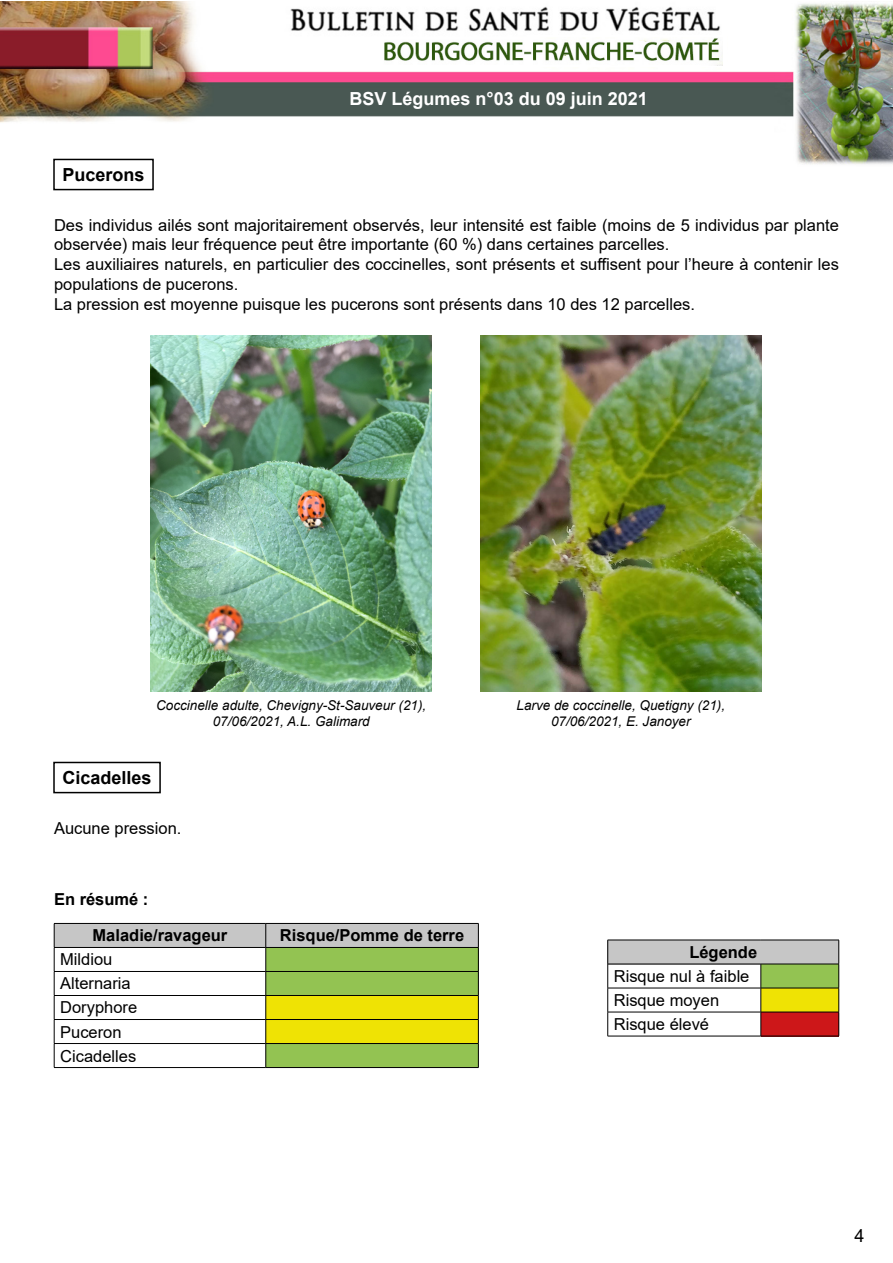
<style>
.page{position:relative;width:893px;height:1263px;background:#fff}
.page>*{position:absolute;margin:0;border:0;box-sizing:border-box;transform-origin:0 0}
.t1{font:700 18px "Arial";color:#fff}
.t2{font:700 18px "Arial";color:#000}
.t3{font:18px "Arial";color:#000}
.t4{font:16.5px/24px "Arial";color:#000}
.t5{font:700 16.5px "Arial";color:#000}
.t6{font:italic 13.5px/16.2px "Arial";color:#000;text-align:center}
</style>
<div class="page">
<img style="left:0;top:1px;width:893px;height:164px">
<div style="left:527px;top:35px;width:200px;height:32px;background:#fff"></div>
<img style="left:381px;top:37px;width:342px;height:28px">
<div style="left:53px;top:159px;width:101px;height:31px;border:2px solid #000"></div>
<div style="left:53px;top:762px;width:108px;height:31px;border:2px solid #000"></div>
<hr style="left:54px;top:1067px;width:212px;height:1px;background:#000">
<hr style="left:266px;top:1067px;width:213px;height:1px;background:#000">
<svg style="left:54px;top:923px;width:425px;height:144px"></svg>
<hr style="left:266px;top:1019px;width:213px;height:1px;background:#000">
<div style="left:608px;top:940px;width:231px;height:24px;background:#c6c6c6"></div>
<div style="left:761px;top:964px;width:78px;height:24px;background:#93c352"></div>
<div style="left:761px;top:988px;width:78px;height:24px;background:#efe304"></div>
<div style="left:761px;top:1012px;width:78px;height:24px;background:#cd1719"></div>
<hr style="left:608px;top:940px;width:153px;height:1px;background:#000">
<hr style="left:761px;top:940px;width:78px;height:1px;background:#000">
<hr style="left:608px;top:964px;width:153px;height:1px;background:#000">
<hr style="left:761px;top:964px;width:78px;height:1px;background:#000">
<hr style="left:608px;top:988px;width:153px;height:1px;background:#000">
<hr style="left:761px;top:988px;width:78px;height:1px;background:#000">
<hr style="left:608px;top:1012px;width:153px;height:1px;background:#000">
<svg style="left:607px;top:940px;width:1px;height:96px"></svg>
<hr style="left:761px;top:1012px;width:78px;height:1px;background:#000">
<svg style="left:761px;top:964px;width:1px;height:72px"></svg>
<svg style="left:838px;top:940px;width:1px;height:96px"></svg>
<hr style="left:608px;top:1036px;width:153px;height:1px;background:#000">
<hr style="left:761px;top:1036px;width:78px;height:1px;background:#000">
<img style="left:151px;top:336px;width:281px;height:355px">
<img style="left:480px;top:336px;width:281px;height:355px">
<p class="t1" style="left:349px;top:86px;width:300px">BSV Légumes n°03 du 09 juin 2021</p>
<p class="t2" style="left:63px;top:162px;width:84px">Pucerons</p>
<p class="t4" style="left:54px;top:215px;width:786px;line-height:19.8px">Des individus ailés sont majoritairement observés, leur intensité est faible (moins de 5 individus par plante observée) mais leur fréquence peut être importante (60 %) dans certaines parcelles.<br>Les auxiliaires naturels, en particulier des coccinelles, sont présents et suffisent pour l’heure à contenir les populations de pucerons.<br>La pression est moyenne puisque les pucerons sont présents dans 10 des 12 parcelles.</p>
<p class="t6" style="left:156px;top:697px;width:272px">Coccinelle adulte, Chevigny-St-Sauveur (21),<br>07/06/2021, A.L. Galimard</p>
<p class="t6" style="left:516px;top:697px;width:210px">Larve de coccinelle, Quetigny (21),<br>07/06/2021, E. Janoyer</p>
<p class="t2" style="left:63px;top:765px;width:91px">Cicadelles</p>
<p class="t4" style="left:54px;top:816px;width:129px">Aucune pression.</p>
<p class="t5" style="left:54px;top:887px;width:96px">En résumé :</p>
<p class="t5" style="left:93px;top:924px;width:136px">Maladie/ravageur</p>
<p class="t5" style="left:280px;top:924px;width:186px">Risque/Pomme de terre</p>
<p class="t4" style="left:60px;top:947px;width:79px">Mildiou<br>Alternaria<br>Doryphore<br>Puceron<br>Cicadelles</p>
<p class="t5" style="left:689px;top:940px;width:69px">Légende</p>
<p class="t4" style="left:614px;top:964px;width:137px">Risque nul à faible<br>Risque moyen<br>Risque élevé</p>
<p class="t3" style="left:855px;top:1223px;width:12px">4</p>
</div>
